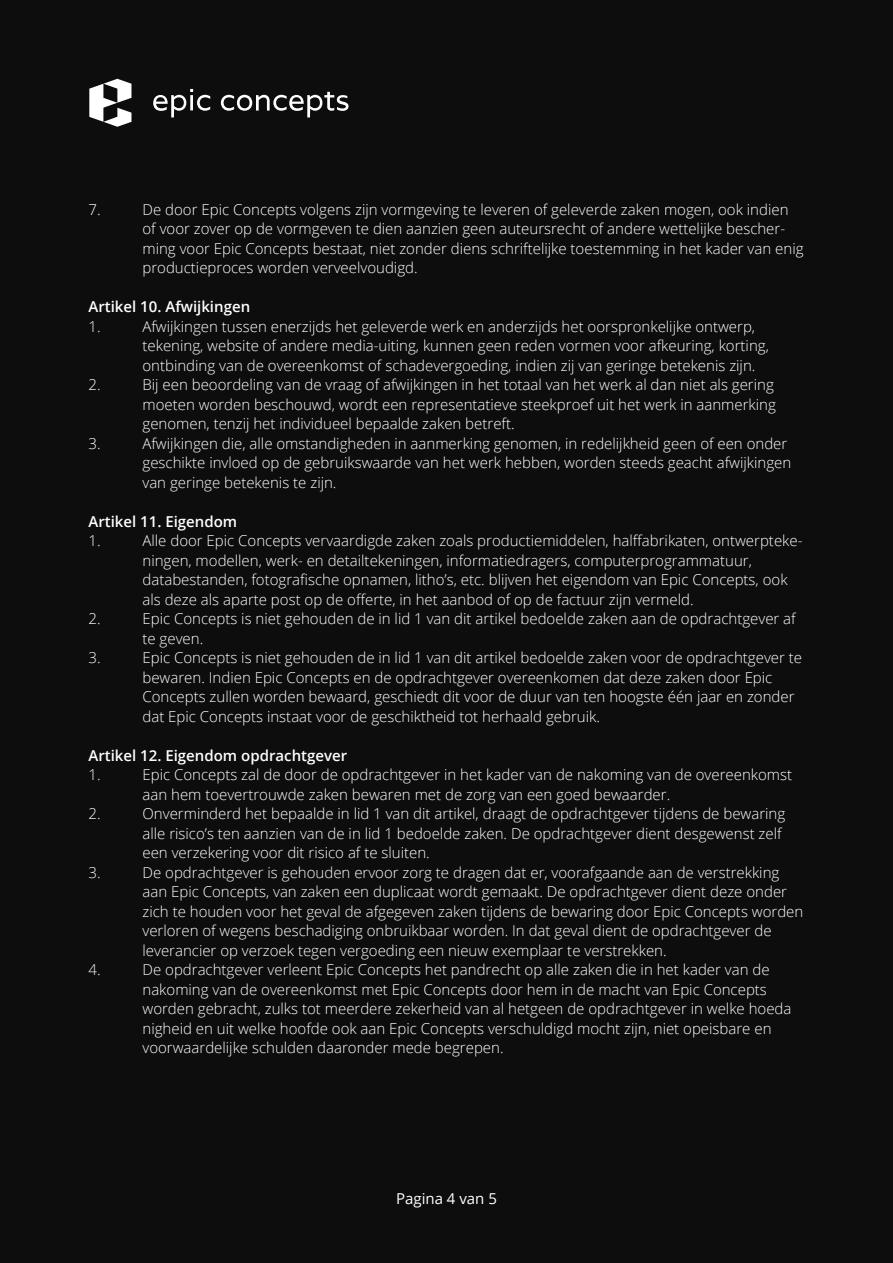
<style>
.page{position:relative;width:893px;height:1263px;background:#0d0d0d}
.page>*{position:absolute;margin:0;border:0;box-sizing:border-box;transform-origin:0 0}
.t1{font:300 15px/19.5px "Open Sans";color:#fff}
.t2{font:600 15px "Open Sans";color:#fff}
.t3{font:15px "Open Sans";color:#fff}
</style>
<div class="page">
<svg style="left:153px;top:89px;width:57px;height:28px"></svg>
<svg style="left:221px;top:92px;width:128px;height:25px"></svg>
<svg style="left:89px;top:79px;width:42px;height:48px"></svg>
<p class="t1" style="left:88px;top:199px;width:14px">7.</p>
<p class="t1" style="left:142px;top:199px;width:663px">De door Epic Concepts volgens zijn vormgeving te leveren of geleverde zaken mogen, ook indien of voor zover op de vormgeven te dien aanzien geen auteursrecht of andere wettelijke bescher&shy;ming voor Epic Concepts bestaat, niet zonder diens schriftelijke toestemming in het kader van enig productieproces worden verveelvoudigd.</p>
<p class="t2" style="left:88px;top:296px;width:163px">Artikel 10. Afwijkingen</p>
<p class="t1" style="left:88px;top:316px;width:14px">1.</p>
<p class="t1" style="left:142px;top:316px;width:628px">Afwijkingen tussen enerzijds het geleverde werk en anderzijds het oorspronkelijke ontwerp, tekening, website of andere media-uiting, kunnen geen reden vormen voor afkeuring, korting, ontbinding van de overeenkomst of schadevergoeding, indien zij van geringe betekenis zijn.</p>
<p class="t1" style="left:88px;top:374px;width:14px">2.</p>
<p class="t1" style="left:142px;top:374px;width:635px">Bij een beoordeling van de vraag of afwijkingen in het totaal van het werk al dan niet als gering moeten worden beschouwd, wordt een representatieve steekproef uit het werk in aanmerking genomen, tenzij het individueel bepaalde zaken betreft.</p>
<p class="t1" style="left:88px;top:433px;width:14px">3.</p>
<p class="t1" style="left:142px;top:433px;width:650px">Afwijkingen die, alle omstandigheden in aanmerking genomen, in redelijkheid geen of een onder geschikte invloed op de gebruikswaarde van het werk hebben, worden steeds geacht afwijkingen van geringe betekenis te zijn.</p>
<p class="t2" style="left:88px;top:511px;width:150px">Artikel 11. Eigendom</p>
<p class="t1" style="left:88px;top:530px;width:14px">1.</p>
<p class="t1" style="left:142px;top:530px;width:662px">Alle door Epic Concepts vervaardigde zaken zoals productiemiddelen, halffabrikaten, ontwerpteke&shy;ningen, modellen, werk- en detailtekeningen, informatiedragers, computerprogrammatuur, databestanden, fotografische opnamen, litho’s, etc. blijven het eigendom van Epic Concepts, ook als deze als aparte post op de offerte, in het aanbod of op de factuur zijn vermeld.</p>
<p class="t1" style="left:88px;top:608px;width:14px">2.</p>
<p class="t1" style="left:142px;top:608px;width:655px">Epic Concepts is niet gehouden de in lid 1 van dit artikel bedoelde zaken aan de opdrachtgever af te geven.</p>
<p class="t1" style="left:88px;top:647px;width:14px">3.</p>
<p class="t1" style="left:142px;top:647px;width:661px">Epic Concepts is niet gehouden de in lid 1 van dit artikel bedoelde zaken voor de opdrachtgever te bewaren. Indien Epic Concepts en de opdrachtgever overeenkomen dat deze zaken door Epic Concepts zullen worden bewaard, geschiedt dit voor de duur van ten hoogste één jaar en zonder dat Epic Concepts instaat voor de geschiktheid tot herhaald gebruik.</p>
<p class="t2" style="left:88px;top:745px;width:260px">Artikel 12. Eigendom opdrachtgever</p>
<p class="t1" style="left:88px;top:764px;width:14px">1.</p>
<p class="t1" style="left:142px;top:764px;width:651px">Epic Concepts zal de door de opdrachtgever in het kader van de nakoming van de overeenkomst aan hem toevertrouwde zaken bewaren met de zorg van een goed bewaarder.</p>
<p class="t1" style="left:88px;top:803px;width:14px">2.</p>
<p class="t1" style="left:142px;top:803px;width:644px">Onverminderd het bepaalde in lid 1 van dit artikel, draagt de opdrachtgever tijdens de bewaring alle risico’s ten aanzien van de in lid 1 bedoelde zaken. De opdrachtgever dient desgewenst zelf een verzekering voor dit risico af te sluiten.</p>
<p class="t1" style="left:88px;top:862px;width:14px">3.</p>
<p class="t1" style="left:142px;top:862px;width:662px">De opdrachtgever is gehouden ervoor zorg te dragen dat er, voorafgaande aan de verstrekking aan Epic Concepts, van zaken een duplicaat wordt gemaakt. De opdrachtgever dient deze onder zich te houden voor het geval de afgegeven zaken tijdens de bewaring door Epic Concepts worden verloren of wegens beschadiging onbruikbaar worden. In dat geval dient de opdrachtgever de leverancier op verzoek tegen vergoeding een nieuw exemplaar te verstrekken.</p>
<p class="t1" style="left:88px;top:959px;width:14px">4.</p>
<p class="t1" style="left:142px;top:959px;width:650px">De opdrachtgever verleent Epic Concepts het pandrecht op alle zaken die in het kader van de nakoming van de overeenkomst met Epic Concepts door hem in de macht van Epic Concepts worden gebracht, zulks tot meerdere zekerheid van al hetgeen de opdrachtgever in welke hoeda nigheid en uit welke hoofde ook aan Epic Concepts verschuldigd mocht zijn, niet opeisbare en voorwaardelijke schulden daaronder mede begrepen.</p>
<p class="t3" style="left:396px;top:1188px;width:102px">Pagina 4 van 5</p>
</div>
